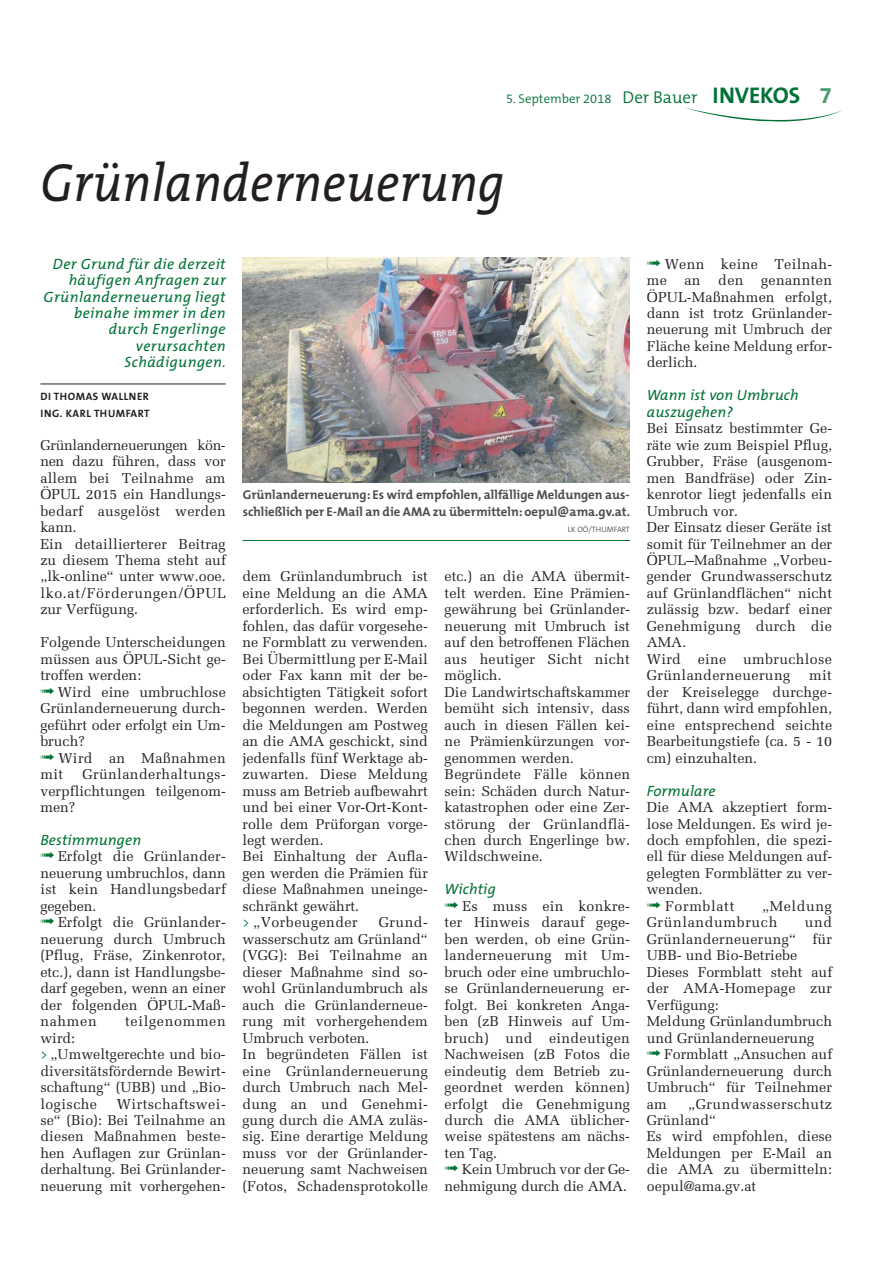
<style>
.page{position:relative;width:893px;height:1263px;background:#fff}
.page>*{position:absolute;margin:0;border:0;box-sizing:border-box;transform-origin:0 0}
.t1{font:italic 54.15px "The Mix B5 Plain";letter-spacing:.01em;color:#231f20;scale:.9 1}
.t2{font:italic 15px/16.5px "The Mix B5 Plain";letter-spacing:.03em;color:#007236;text-align:right}
.t3{font:italic 15px/16.5px "The Mix B5 Plain";letter-spacing:.01em;color:#007236}
.t4{font:14.25px/16.5px "Melior LT Std";color:#231f20;text-align:justify}
.t5{font:14.25px/16.5px "Melior LT Std";letter-spacing:.045em;color:#231f20}
.t6{font:14.25px/16.5px "Melior LT Std";letter-spacing:.025em;color:#231f20}
.t7{font:700 12.75px/16.5px "The Mix B7";color:#4c4c4e}
.t8{font:300 12.75px "The Mix B4";color:#007236}
.t9{font:700 10.65px/16.5px "The Mix B7";letter-spacing:.05em;color:#231f20}
.t10{font:300 7.8px "The Mix B4";color:#4c4c4e}
.s1{font-size:17.1px}
.s2{font-family:"The Mix B7";font-weight:700;font-size:22.8px}
.s3{font-family:"The Mix B7";font-weight:700;font-size:22.8px;color:#509c71}
.s4{font-family:"The Mix B4";font-weight:300;font-size:12.75px;color:#007236}
</style>
<div class="page">
<svg style="left:685px;top:108px;width:157px;height:14px"></svg>
<hr style="left:40px;top:384px;width:186px;height:1px;background:#231f20">
<hr style="left:243px;top:540px;width:387px;height:1px;background:#007236">
<img style="left:243px;top:258px;width:387px;height:225px">
<p class="t8" style="left:506px;top:93px;width:328px">5. September 2018 <span class="s1">Der Bauer</span> <span class="s2">INVEKOS</span> <span class="s3">7</span></p>
<h1 class="t1" style="left:40px;top:159px;width:517px">Grünlanderneuerung</h1>
<p class="t2" style="left:44px;top:256px;width:184px">Der Grund für die derzeit häufigen Anfragen zur<br>Grünlanderneuerung liegt beinahe immer in den durch Engerlinge verursachten<br>Schädigungen.</p>
<p class="t9" style="left:40px;top:389px;width:111px">DI THOMAS WALLNER<br>ING. KARL THUMFART</p>
<p class="t4" style="left:40px;top:438px;width:187px;text-align:left">Grünlanderneuerungen kön&shy;nen dazu führen, dass vor allem bei Teilnahme am<br>ÖPUL 2015 ein Handlungs&shy;bedarf ausgelöst werden kann.<br>Ein detaillierterer Beitrag zu diesem Thema steht auf „lk-online“ unter www.ooe. lko.at/Förderungen/ÖPUL zur Verfügung.</p>
<p class="t4" style="left:40px;top:635px;width:187px">Folgende Unterscheidungen müssen aus ÖPUL-Sicht ge&shy;troffen werden:</p>
<p class="t4" style="left:40px;top:685px;width:187px;text-indent:17px">Wird eine umbruchlose Grünlanderneuerung durch&shy;geführt oder erfolgt ein Um&shy;bruch?</p>
<p class="t6" style="left:40px;top:751px;width:187px;text-indent:18px">Wird an Maßnahmen mit</p>
<p class="t4" style="left:40px;top:767px;width:187px;text-indent:42px">Grünlanderhaltungs&shy;verpflichtungen teilgenom&shy;men?</p>
<p class="t3" style="left:40px;top:833px;width:102px">Bestimmungen</p>
<p class="t4" style="left:40px;top:849px;width:187px;text-indent:18px">Erfolgt die Grünlander&shy;neuerung umbruchlos, dann ist kein Handlungsbedarf gegeben.</p>
<p class="t4" style="left:40px;top:915px;width:187px;text-indent:18px">Erfolgt die Grünlander&shy;neuerung durch Umbruch (Pflug, Fräse, Zinkenrotor, etc.), dann ist Handlungsbe&shy;darf gegeben, wenn an einer der folgenden ÖPUL-Maß&shy;nahmen</p>
<p class="t5" style="left:125px;top:1014px;width:102px">teilgenommen</p>
<p class="t4" style="left:40px;top:1031px;width:187px;text-align:left">wird:<br><span class="s4">&gt;</span> „Umweltgerechte und bio&shy;diversitätsfördernde Bewirt&shy;schaftung“ (UBB) und „Bio&shy;logische</p>
<p class="t4" style="left:40px;top:1096px;width:187px;text-indent:77px">Wirtschaftswei&shy;se“ (Bio): Bei Teilnahme an diesen Maßnahmen beste&shy;hen Auflagen zur Grünlan&shy;derhaltung. Bei Grünlander&shy;neuerung mit vorhergehen-</p>
<p class="t7" style="left:243px;top:487px;width:389px">Grünlanderneuerung: Es wird empfohlen, allfällige Meldungen aus&shy;schließlich per E-Mail an die AMA zu übermitteln: oepul@ama.gv.at.</p>
<p class="t10" style="left:568px;top:526px;width:64px">LK OÖ/THUMFART</p>
<p class="t4" style="left:242px;top:569px;width:187px;text-align:left">dem Grünlandumbruch ist eine Meldung an die AMA erforderlich. Es wird emp&shy;fohlen, das dafür vorgesehe&shy;ne Formblatt zu verwenden.<br>Bei Übermittlung per E-Mail oder Fax kann mit der be&shy;absichtigten Tätigkeit sofort begonnen werden. Werden die Meldungen am Postweg an die AMA geschickt, sind jedenfalls fünf Werktage ab&shy;zuwarten. Diese Meldung muss am Betrieb aufbewahrt und bei einer Vor-Ort-Kont&shy;rolle dem Prüforgan vorge&shy;legt werden.<br>Bei Einhaltung der Aufla&shy;gen werden die Prämien für diese Maßnahmen uneinge&shy;schränkt gewährt.<br><span class="s4">&gt;</span> „Vorbeugender</p>
<p class="t4" style="left:242px;top:915px;width:187px;text-align:left;text-indent:136px">Grund&shy;wasserschutz am Grünland“ (VGG): Bei Teilnahme an dieser Maßnahme sind so&shy;wohl Grünlandumbruch als auch die Grünlanderneue&shy;rung mit vorhergehendem<br>Umbruch verboten.<br>In begründeten Fällen ist eine Grünlanderneuerung durch Umbruch nach Mel&shy;dung an und Genehmi&shy;gung durch die AMA zuläs&shy;sig. Eine derartige Meldung muss vor der Grünlander&shy;neuerung samt Nachweisen (Fotos, Schadensprotokolle</p>
<p class="t4" style="left:445px;top:569px;width:187px;text-align:left">etc.) an die AMA übermit&shy;telt werden. Eine Prämien&shy;gewährung bei Grünlander&shy;neuerung mit Umbruch ist auf den betroffenen Flächen aus heutiger Sicht nicht möglich.<br>Die Landwirtschaftskammer bemüht sich intensiv, dass auch in diesen Fällen kei&shy;ne Prämienkürzungen vor&shy;genommen werden.<br>Begründete Fälle können sein: Schäden durch Natur&shy;katastrophen oder eine Zer&shy;störung der Grünlandflä&shy;chen durch Engerlinge bw.<br>Wildschweine.</p>
<p class="t3" style="left:445px;top:882px;width:53px">Wichtig</p>
<p class="t4" style="left:445px;top:899px;width:187px;text-indent:18px">Es muss ein konkre&shy;ter Hinweis darauf gege&shy;ben werden, ob eine Grün&shy;landerneuerung mit Um&shy;bruch oder eine umbruchlo&shy;se Grünlanderneuerung er&shy;folgt. Bei konkreten Anga&shy;ben (zB Hinweis auf Um&shy;bruch) und eindeutigen Nachweisen (zB Fotos die eindeutig dem Betrieb zu&shy;geordnet werden können) erfolgt die Genehmigung durch die AMA üblicher&shy;weise spätestens am nächs&shy;ten Tag.</p>
<p class="t4" style="left:445px;top:1162px;width:187px;text-align:right">Kein Umbruch vor der Ge&shy;nehmigung durch die AMA.</p>
<p class="t4" style="left:647px;top:256px;width:187px;text-indent:18px">Wenn keine Teilnah&shy;me an den genannten ÖPUL-Maßnahmen erfolgt, dann ist trotz Grünlander&shy;neuerung mit Umbruch der Fläche keine Meldung erfor&shy;derlich.</p>
<p class="t3" style="left:647px;top:388px;width:154px">Wann ist von Umbruch auszugehen?</p>
<p class="t4" style="left:647px;top:421px;width:187px;text-align:left">Bei Einsatz bestimmter Ge&shy;räte wie zum Beispiel Pflug,<br>Grubber, Fräse (ausgenom&shy;men Bandfräse) oder Zin&shy;kenrotor liegt jedenfalls ein<br>Umbruch vor.<br>Der Einsatz dieser Geräte ist somit für Teilnehmer an der<br>ÖPUL–Maßnahme „Vorbeu&shy;gender Grundwasserschutz auf Grünlandflächen“ nicht zulässig bzw. bedarf einer<br>Genehmigung durch die<br>AMA.<br>Wird eine umbruchlose<br>Grünlanderneuerung</p>
<p class="t4" style="left:647px;top:668px;width:187px;text-indent:162px">mit der Kreiselegge durchge&shy;führt, dann wird empfohlen, eine entsprechend seichte Bearbeitungstiefe (ca. 5 - 10 cm) einzuhalten.</p>
<p class="t3" style="left:647px;top:783px;width:70px">Formulare</p>
<p class="t4" style="left:647px;top:800px;width:187px">Die AMA akzeptiert form-</p>
<p class="t4" style="left:647px;top:816px;width:187px">lose Meldungen. Es wird je-</p>
<p class="t4" style="left:647px;top:833px;width:187px">doch empfohlen, die spezi-</p>
<p class="t4" style="left:647px;top:849px;width:187px">ell für diese Meldungen auf-</p>
<p class="t4" style="left:647px;top:866px;width:187px">gelegten Formblätter zu ver-</p>
<p class="t4" style="left:647px;top:882px;width:58px">wenden.</p>
<p class="t5" style="left:665px;top:899px;width:71px">Formblatt</p>
<p class="t5" style="left:647px;top:899px;width:187px;text-indent:115px">„Meldung<br>Grünlandumbruch</p>
<p class="t4" style="left:647px;top:915px;width:187px;text-align:left;text-indent:158px">und<br>Grünlanderneuerung“ für<br>UBB- und Bio-Betriebe<br>Dieses Formblatt steht auf der AMA-Homepage zur<br>Verfügung:<br>Meldung Grünlandumbruch und Grünlanderneuerung</p>
<p class="t4" style="left:647px;top:1047px;width:187px;text-indent:17px">Formblatt „Ansuchen auf Grünlanderneuerung durch Umbruch“ für Teilnehmer am</p>
<p class="t4" style="left:647px;top:1096px;width:187px;text-align:left;text-indent:41px">„Grundwasserschutz<br>Grünland“<br>Es wird empfohlen, diese<br>Meldungen per E-Mail an die AMA zu übermitteln: oepul@ama.gv.at</p>
</div>
